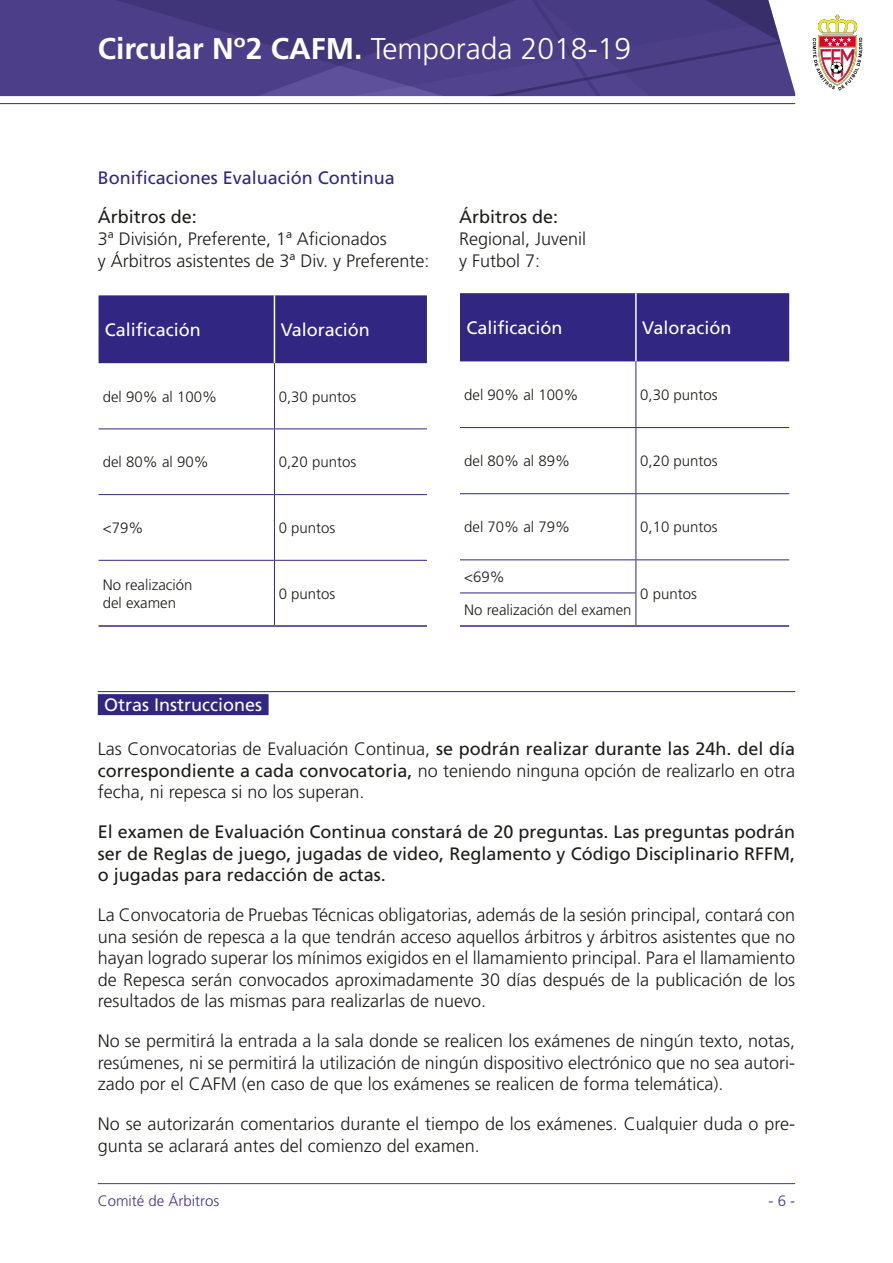
<style>
.page{position:relative;width:893px;height:1263px;background:#fff}
.page>*{position:absolute;margin:0;border:0;box-sizing:border-box;transform-origin:0 0}
.t1{font:700 30px "Frutiger";color:#fff}
.t2{font:300 18px/21.6px "Frutiger LT Std";color:#1d1d1b}
.t3{font:18px/21.6px "Frutiger LT Std";color:#1d1d1b;text-align:justify}
.t4{font:18px "Frutiger LT Std";color:#fff}
.t5{font:18px "Frutiger LT Std";color:#312783}
.t6{font:300 15px/18px "Frutiger LT Std";color:#1d1d1b}
.t7{font:300 15px "Frutiger LT Std";color:#43358c}
.s1{font-weight:300}
.s2{font-weight:400}
</style>
<div class="page">
<svg style="left:0;top:0;width:795px;height:96px;background:#4d4087"></svg>
<hr style="left:0;top:103px;width:795px;height:1px;background:#312783">
<svg style="left:813px;top:15px;width:49px;height:76px"></svg>
<hr style="left:98px;top:1183px;width:697px;height:1px;background:#43358c">
<div style="left:99px;top:295px;width:328px;height:68px;background:#312783"></div>
<hr style="left:274px;top:295px;width:1px;height:68px;background:#fff">
<hr style="left:274px;top:363px;width:1px;height:65px;background:#312783">
<hr style="left:99px;top:428px;width:175px;height:1px;background:#312783">
<hr style="left:274px;top:428px;width:153px;height:1px;background:#312783">
<hr style="left:274px;top:429px;width:1px;height:65px;background:#312783">
<hr style="left:99px;top:494px;width:175px;height:1px;background:#312783">
<hr style="left:274px;top:494px;width:153px;height:1px;background:#312783">
<hr style="left:274px;top:495px;width:1px;height:65px;background:#312783">
<hr style="left:99px;top:560px;width:175px;height:1px;background:#312783">
<hr style="left:274px;top:560px;width:153px;height:1px;background:#312783">
<hr style="left:274px;top:561px;width:1px;height:64px;background:#312783">
<hr style="left:99px;top:625px;width:175px;height:2px;background:#312783">
<hr style="left:274px;top:625px;width:153px;height:2px;background:#312783">
<div style="left:460px;top:293px;width:329px;height:68px;background:#312783"></div>
<hr style="left:635px;top:293px;width:2px;height:68px;background:#fff">
<hr style="left:635px;top:361px;width:1px;height:66px;background:#312783">
<hr style="left:460px;top:427px;width:176px;height:1px;background:#312783">
<hr style="left:636px;top:427px;width:153px;height:1px;background:#312783">
<hr style="left:635px;top:428px;width:1px;height:65px;background:#312783">
<hr style="left:460px;top:493px;width:176px;height:1px;background:#312783">
<hr style="left:636px;top:493px;width:153px;height:1px;background:#312783">
<hr style="left:635px;top:494px;width:1px;height:65px;background:#312783">
<hr style="left:460px;top:559px;width:176px;height:1px;background:#312783">
<hr style="left:636px;top:559px;width:153px;height:1px;background:#312783">
<hr style="left:635px;top:560px;width:1px;height:32px;background:#312783">
<hr style="left:635px;top:593px;width:1px;height:32px;background:#312783">
<hr style="left:460px;top:625px;width:176px;height:2px;background:#312783">
<hr style="left:636px;top:625px;width:153px;height:2px;background:#312783">
<hr style="left:460px;top:592px;width:176px;height:1px;background:#312783">
<hr style="left:98px;top:691px;width:697px;height:1px;background:#312783">
<div style="left:98px;top:694px;width:171px;height:21px;background:#312783"></div>
<h1 class="t1" style="left:98px;top:31px;width:535px">Circular Nº2 CAFM. <span class="s1">Temporada 2018-19</span></h1>
<p class="t5" style="left:98px;top:167px;width:299px">Bonificaciones Evaluación Continua</p>
<p class="t3" style="left:98px;top:206px;width:101px">Árbitros de:</p>
<p class="t2" style="left:98px;top:228px;width:333px">3ª División, Preferente, 1ª Aficionados<br>y Árbitros asistentes de 3ª Div. y Preferente:</p>
<p class="t4" style="left:105px;top:319px;width:98px">Calificación</p>
<p class="t4" style="left:281px;top:319px;width:91px">Valoración</p>
<p class="t6" style="left:103px;top:388px;width:116px">del 90% al 100%</p>
<p class="t6" style="left:279px;top:388px;width:79px">0,30 puntos</p>
<p class="t6" style="left:103px;top:453px;width:107px">del 80% al 90%</p>
<p class="t6" style="left:279px;top:453px;width:79px">0,20 puntos</p>
<p class="t6" style="left:103px;top:519px;width:42px">&lt;79%</p>
<p class="t6" style="left:279px;top:519px;width:58px">0 puntos</p>
<p class="t6" style="left:103px;top:576px;width:91px">No realización del examen</p>
<p class="t6" style="left:279px;top:585px;width:58px">0 puntos</p>
<p class="t3" style="left:459px;top:206px;width:101px">Árbitros de:</p>
<p class="t2" style="left:459px;top:228px;width:129px">Regional, Juvenil y Futbol 7:</p>
<p class="t4" style="left:466px;top:317px;width:98px">Calificación</p>
<p class="t4" style="left:642px;top:317px;width:91px">Valoración</p>
<p class="t6" style="left:464px;top:386px;width:116px">del 90% al 100%</p>
<p class="t6" style="left:640px;top:386px;width:79px">0,30 puntos</p>
<p class="t6" style="left:464px;top:452px;width:107px">del 80% al 89%</p>
<p class="t6" style="left:640px;top:452px;width:79px">0,20 puntos</p>
<p class="t6" style="left:464px;top:518px;width:107px">del 70% al 79%</p>
<p class="t6" style="left:640px;top:518px;width:79px">0,10 puntos</p>
<p class="t6" style="left:464px;top:568px;width:42px">&lt;69%</p>
<p class="t6" style="left:640px;top:585px;width:58px">0 puntos</p>
<p class="t6" style="left:464px;top:601px;width:169px">No realización del examen</p>
<p class="t4" style="left:104px;top:694px;width:160px">Otras Instrucciones</p>
<p class="t2" style="left:98px;top:738px;width:699px;text-align:justify">Las Convocatorias de Evaluación Continua, <span class="s2">se podrán realizar durante las 24h. del día correspondiente a cada convocatoria,</span> no teniendo ninguna opción de realizarlo en otra fecha, ni repesca si no los superan.</p>
<p class="t3" style="left:98px;top:821px;width:699px">El examen de Evaluación Continua constará de 20 preguntas. Las preguntas podrán ser de Reglas de juego, jugadas de video, Reglamento y Código Disciplinario RFFM, o jugadas para redacción de actas.</p>
<p class="t2" style="left:98px;top:904px;width:699px;text-align:justify">La Convocatoria de Pruebas Técnicas obligatorias, además de la sesión principal, contará con una sesión de repesca a la que tendrán acceso aquellos árbitros y árbitros asistentes que no hayan logrado superar los mínimos exigidos en el llamamiento principal. Para el llamamiento de Repesca serán convocados aproximadamente 30 días después de la publicación de los resultados de las mismas para realizarlas de nuevo.</p>
<p class="t2" style="left:98px;top:1030px;width:699px;text-align:justify">No se permitirá la entrada a la sala donde se realicen los exámenes de ningún texto, notas, resúmenes, ni se permitirá la utilización de ningún dispositivo electrónico que no sea autori&shy;zado por el CAFM (en caso de que los exámenes se realicen de forma telemática).</p>
<p class="t2" style="left:98px;top:1113px;width:699px">No se autorizarán comentarios durante el tiempo de los exámenes. Cualquier duda o pre&shy;gunta se aclarará antes del comienzo del examen.</p>
<p class="t7" style="left:98px;top:1192px;width:123px">Comité de Árbitros</p>
<p class="t7" style="left:768px;top:1192px;width:28px">- 6 -</p>
</div>
